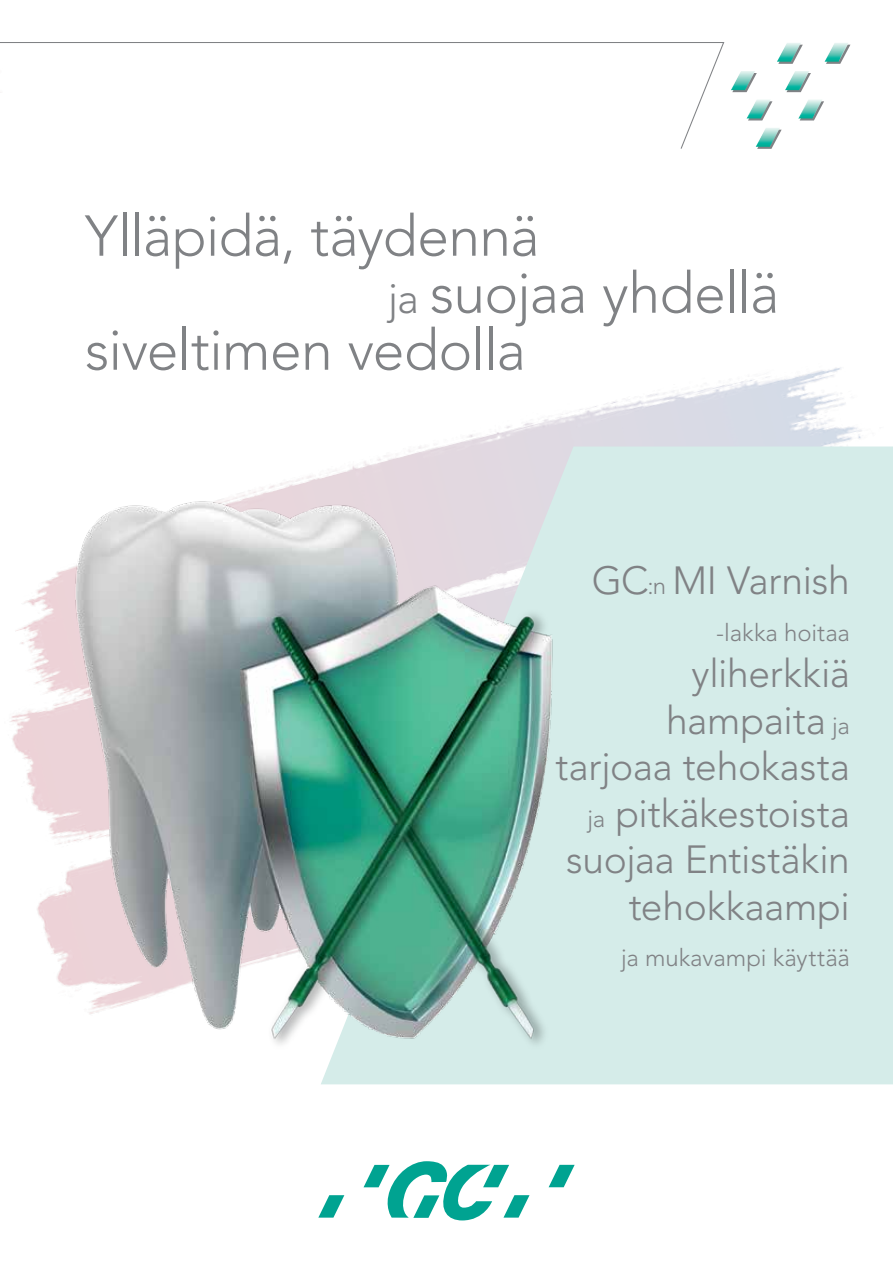
<style>
.page{position:relative;width:893px;height:1263px;background:#fff}
.page>*{position:absolute;margin:0;border:0;box-sizing:border-box;transform-origin:0 0}
.t1{font:300 57px "Avenir LT Std";letter-spacing:-.015em;color:#808285}
.t2{font:300 39px/46.5px "Avenir LT Std";letter-spacing:-.005em;color:#808285;text-align:right}
.t3{font:300 24px "Avenir LT Std";letter-spacing:-.005em;color:#808285}
.s1{font-size:42px}
.s2{font-size:24px}
</style>
<div class="page">
<img style="left:434px;top:367px;width:428px;height:79px">
<svg style="left:778px;top:45px;width:25px;height:19px"></svg>
<svg style="left:732px;top:73px;width:25px;height:19px"></svg>
<svg style="left:748px;top:101px;width:24px;height:19px"></svg>
<svg style="left:826px;top:45px;width:24px;height:19px"></svg>
<svg style="left:786px;top:73px;width:25px;height:19px"></svg>
<svg style="left:800px;top:101px;width:24px;height:19px"></svg>
<svg style="left:757px;top:130px;width:25px;height:19px"></svg>
<img style="left:777px;top:43px;width:24px;height:19px">
<img style="left:731px;top:71px;width:24px;height:19px">
<img style="left:747px;top:100px;width:24px;height:18px">
<img style="left:825px;top:43px;width:24px;height:19px">
<img style="left:785px;top:71px;width:24px;height:19px">
<img style="left:798px;top:100px;width:24px;height:18px">
<img style="left:756px;top:128px;width:24px;height:19px">
<svg style="left:0;top:42px;width:725px;height:107px"></svg>
<svg style="left:549px;top:1165px;width:26px;height:22px"></svg>
<svg style="left:364px;top:1161px;width:165px;height:59px"></svg>
<svg style="left:318px;top:1195px;width:26px;height:22px"></svg>
<div style="left:855px;top:446px;width:38px;height:638px;background:#d5ece9"></div>
<img style="left:10px;top:446px;width:845px;height:638px">
<h1 class="t1" style="left:85px;top:203px;width:456px">Ylläpidä, täydennä</h1>
<h1 class="t1" style="left:388px;top:260px;width:393px"><span class="s1">ja</span> suojaa yhdellä</h1>
<h1 class="t1" style="left:85px;top:317px;width:442px">siveltimen vedolla</h1>
<p class="t2" style="left:592px;top:558px;width:260px">GC<span class="s2">:n</span> MI Varnish</p>
<p class="t3" style="left:716px;top:618px;width:135px">-lakka hoitaa</p>
<p class="t2" style="left:556px;top:651px;width:296px">yliherkkiä hampaita <span class="s2">ja </span>tarjoaa tehokasta <span class="s2">ja</span> pitkäkestoista suojaa Entistäkin tehokkaampi</p>
<p class="t3" style="left:621px;top:944px;width:230px">ja mukavampi käyttää</p>
</div>
